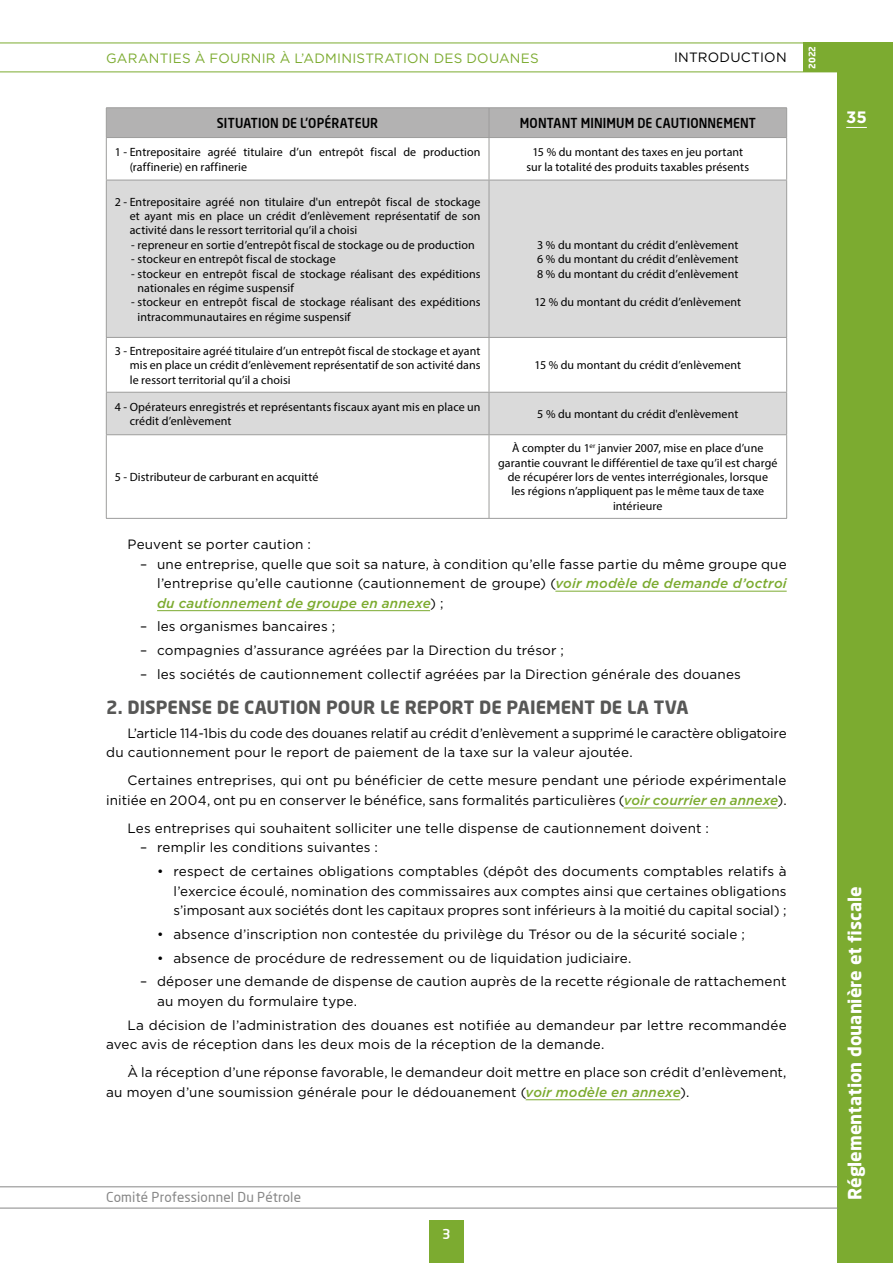
<style>
.page{position:relative;width:893px;height:1263px;background:#fff}
.page>*{position:absolute;margin:0;border:0;box-sizing:border-box;transform-origin:0 0}
.t1{font:700 18px "Neo Sans";color:#575756}
.t2{font:700 18px "Neo Sans";color:#fff}
.t3{font:700 16.5px "Gotham";color:#fff}
.t4{font:13.5px/19.5px "Gotham";letter-spacing:.01em;color:#000}
.t5{font:500 13.5px "Neo Sans";letter-spacing:.01em;color:#000;scale:.9 1}
.t6{font:13.5px "Gotham";letter-spacing:.02em;color:#7cab30}
.t7{font:13.5px "Neo Sans";letter-spacing:.01em;color:#878787}
.t8{font:500 13.5px "Neo Sans";color:#fff}
.t9{font:12px/14.4px "Myriad Pro";letter-spacing:.01em;color:#000}
.t10{font:700 9px "Neo Sans";color:#fff}
.s1{font-weight:500;font-style:italic;color:#7cab30}
</style>
<div class="page">
<div style="left:838px;top:71px;width:55px;height:1192px;background:#7cab30"></div>
<div style="left:804px;top:43px;width:89px;height:29px;background:#7cab30"></div>
<hr style="left:0;top:43px;width:893px;height:1px;background:#7cab30">
<hr style="left:0;top:72px;width:893px;height:1px;background:#7cab30">
<hr style="left:0;top:1186px;width:838px;height:1px;background:#878787">
<hr style="left:0;top:1208px;width:838px;height:1px;background:#878787">
<div style="left:429px;top:1220px;width:34px;height:43px;background:#7cab30"></div>
<svg style="left:846px;top:127px;width:21px;height:1px"></svg>
<hr style="left:555px;top:591px;width:232px;height:1px;background:#7cab30">
<hr style="left:157px;top:610px;width:273px;height:1px;background:#7cab30">
<hr style="left:624px;top:807px;width:154px;height:1px;background:#7cab30">
<hr style="left:526px;top:1099px;width:154px;height:1px;background:#7cab30">
<svg style="left:107px;top:181px;width:679px;height:253px;fill:#dadada"></svg>
<hr style="left:106px;top:138px;width:1px;height:42px;background:#9d9d9c">
<hr style="left:489px;top:138px;width:1px;height:42px;background:#9d9d9c">
<hr style="left:786px;top:138px;width:1px;height:42px;background:#9d9d9c">
<hr style="left:106px;top:180px;width:383px;height:1px;background:#9d9d9c">
<hr style="left:106px;top:180px;width:1px;height:157px;background:#9d9d9c">
<hr style="left:489px;top:180px;width:298px;height:1px;background:#9d9d9c">
<hr style="left:489px;top:180px;width:1px;height:157px;background:#9d9d9c">
<hr style="left:786px;top:180px;width:1px;height:157px;background:#9d9d9c">
<hr style="left:106px;top:337px;width:383px;height:1px;background:#9d9d9c">
<hr style="left:106px;top:338px;width:1px;height:54px;background:#9d9d9c">
<hr style="left:489px;top:337px;width:298px;height:1px;background:#9d9d9c">
<hr style="left:489px;top:338px;width:1px;height:54px;background:#9d9d9c">
<hr style="left:786px;top:338px;width:1px;height:54px;background:#9d9d9c">
<hr style="left:106px;top:392px;width:383px;height:1px;background:#9d9d9c">
<hr style="left:106px;top:393px;width:1px;height:41px;background:#9d9d9c">
<hr style="left:489px;top:392px;width:298px;height:1px;background:#9d9d9c">
<hr style="left:489px;top:393px;width:1px;height:41px;background:#9d9d9c">
<hr style="left:786px;top:393px;width:1px;height:41px;background:#9d9d9c">
<hr style="left:106px;top:434px;width:383px;height:1px;background:#9d9d9c">
<hr style="left:106px;top:435px;width:1px;height:83px;background:#9d9d9c">
<hr style="left:489px;top:434px;width:298px;height:1px;background:#9d9d9c">
<hr style="left:489px;top:435px;width:1px;height:83px;background:#9d9d9c">
<hr style="left:786px;top:435px;width:1px;height:83px;background:#9d9d9c">
<hr style="left:106px;top:518px;width:383px;height:1px;background:#9d9d9c">
<hr style="left:489px;top:518px;width:298px;height:1px;background:#9d9d9c">
<div style="left:106px;top:108px;width:681px;height:29px;background:#b3b2b2"></div>
<hr style="left:106px;top:137px;width:383px;height:1px;background:#9d9d9c">
<hr style="left:489px;top:137px;width:298px;height:1px;background:#9d9d9c">
<p class="t6" style="left:106px;top:49px;width:434px">GARANTIES À FOURNIR À L’ADMINISTRATION DES DOUANES</p>
<p class="t10" style="left:806px;top:69px;width:25px;rotate:-90deg">2022</p>
<p class="t4" style="left:674px;top:47px;width:114px">INTRODUCTION</p>
<p class="t5" style="left:217px;top:114px;width:181px">SITUATION DE L’OPÉRATEUR</p>
<p class="t5" style="left:520px;top:114px;width:264px">MONTANT MINIMUM DE CAUTIONNEMENT</p>
<p class="t3" style="left:846px;top:106px;width:22px">35</p>
<p class="t9" style="left:130px;top:145px;width:352px;text-indent:-15px">1 - Entrepositaire agréé titulaire d’un entrepôt fiscal de production (raffinerie) en raffinerie</p>
<p class="t9" style="left:526px;top:145px;width:224px;text-align:center">15 % du montant des taxes en jeu portant sur la totalité des produits taxables présents</p>
<p class="t9" style="left:130px;top:194px;width:352px;text-align:justify;text-indent:-15px">2 - Entrepositaire agréé non titulaire d'un entrepôt fiscal de stockage et ayant mis en place un crédit d’enlèvement représentatif de son activité dans le ressort territorial qu’il a choisi</p>
<p class="t9" style="left:131px;top:237px;width:345px">- repreneur en sortie d’entrepôt fiscal de stockage ou de production</p>
<p class="t9" style="left:131px;top:252px;width:206px">- stockeur en entrepôt fiscal de stockage</p>
<p class="t9" style="left:138px;top:266px;width:344px;text-indent:-6px">- stockeur en entrepôt fiscal de stockage réalisant des expéditions nationales en régime suspensif</p>
<p class="t9" style="left:138px;top:295px;width:344px;text-indent:-6px">- stockeur en entrepôt fiscal de stockage réalisant des expéditions intracommunautaires en régime suspensif</p>
<p class="t9" style="left:537px;top:237px;width:203px;text-align:justify">3 % du montant du crédit d’enlèvement 6 % du montant du crédit d’enlèvement 8 % du montant du crédit d’enlèvement</p>
<p class="t9" style="left:535px;top:295px;width:208px">12 % du montant du crédit d’enlèvement</p>
<p class="t9" style="left:130px;top:343px;width:352px;text-align:justify;text-indent:-15px">3 - Entrepositaire agréé titulaire d’un entrepôt fiscal de stockage et ayant mis en place un crédit d’enlèvement représentatif de son activité dans le ressort territorial qu’il a choisi</p>
<p class="t9" style="left:534px;top:358px;width:208px">15 % du montant du crédit d’enlèvement</p>
<p class="t9" style="left:130px;top:399px;width:352px;text-indent:-15px">4 - Opérateurs enregistrés et représentants fiscaux ayant mis en place un crédit d’enlèvement</p>
<p class="t9" style="left:537px;top:407px;width:203px">5 % du montant du crédit d'enlèvement</p>
<p class="t9" style="left:115px;top:470px;width:205px">5 - Distributeur de carburant en acquitté</p>
<p class="t9" style="left:498px;top:441px;width:281px;text-align:center">À compter du 1<sup>er</sup> janvier 2007, mise en place d’une garantie couvrant le différentiel de taxe qu’il est chargé de récupérer lors de ventes interrégionales, lorsque<br>les régions n’appliquent pas le même taux de taxe intérieure</p>
<p class="t4" style="left:128px;top:534px;width:185px">Peuvent se porter caution :</p>
<p class="t4" style="left:157px;top:554px;width:631px;text-align:justify;text-indent:-17px">– une entreprise, quelle que soit sa nature, à condition qu’elle fasse partie du même groupe que l’entreprise qu’elle cautionne (cautionnement de groupe) (<span class="s1">voir modèle de demande d’octroi du cautionnement de groupe en annexe</span>) ;</p>
<p class="t4" style="left:140px;top:617px;width:196px">– les organismes bancaires ;</p>
<p class="t4" style="left:140px;top:640px;width:425px">– compagnies d’assurance agréées par la Direction du trésor ;</p>
<p class="t4" style="left:140px;top:664px;width:602px">– les sociétés de cautionnement collectif agréées par la Direction générale des douanes</p>
<h1 class="t1" style="left:106px;top:696px;width:584px">2. DISPENSE DE CAUTION POUR LE REPORT DE PAIEMENT DE LA TVA</h1>
<p class="t4" style="left:106px;top:723px;width:682px;text-indent:21px">L’article 114-1bis du code des douanes relatif au crédit d’enlèvement a supprimé le caractère obligatoire du cautionnement pour le report de paiement de la taxe sur la valeur ajoutée.</p>
<p class="t4" style="left:106px;top:771px;width:682px;text-align:right">Certaines entreprises, qui ont pu bénéficier de cette mesure pendant une période expérimentale initiée en 2004, ont pu en conserver le bénéfice, sans formalités particulières (<span class="s1">voir courrier en annexe</span>).</p>
<p class="t4" style="left:128px;top:818px;width:583px">Les entreprises qui souhaitent solliciter une telle dispense de cautionnement doivent :</p>
<p class="t4" style="left:140px;top:838px;width:239px">– remplir les conditions suivantes :</p>
<p class="t4" style="left:173px;top:861px;width:615px;text-align:justify;text-indent:-16px">• respect de certaines obligations comptables (dépôt des documents comptables relatifs à l’exercice écoulé, nomination des commissaires aux comptes ainsi que certaines obligations s’imposant aux sociétés dont les capitaux propres sont inférieurs à la moitié du capital social) ;</p>
<p class="t4" style="left:157px;top:924px;width:589px">• absence d’inscription non contestée du privilège du Trésor ou de la sécurité sociale ;</p>
<p class="t4" style="left:157px;top:948px;width:475px">• absence de procédure de redressement ou de liquidation judiciaire.</p>
<p class="t4" style="left:157px;top:971px;width:631px;text-indent:-17px">– déposer une demande de dispense de caution auprès de la recette régionale de rattachement au moyen du formulaire type.</p>
<p class="t4" style="left:106px;top:1015px;width:682px;text-indent:21px">La décision de l’administration des douanes est notifiée au demandeur par lettre recommandée avec avis de réception dans les deux mois de la réception de la demande.</p>
<p class="t4" style="left:106px;top:1062px;width:682px;text-indent:21px">À la réception d’une réponse favorable, le demandeur doit mettre en place son crédit d’enlèvement, au moyen d’une soumission générale pour le dédouanement (<span class="s1">voir modèle en annexe</span>).</p>
<p class="t7" style="left:106px;top:1189px;width:196px">Comité Professionnel Du Pétrole</p>
<p class="t8" style="left:442px;top:1226px;width:10px">3</p>
<h1 class="t2" style="left:843px;top:1200px;width:315px;rotate:-90deg">Réglementation douanière et fiscale</h1>
</div>
